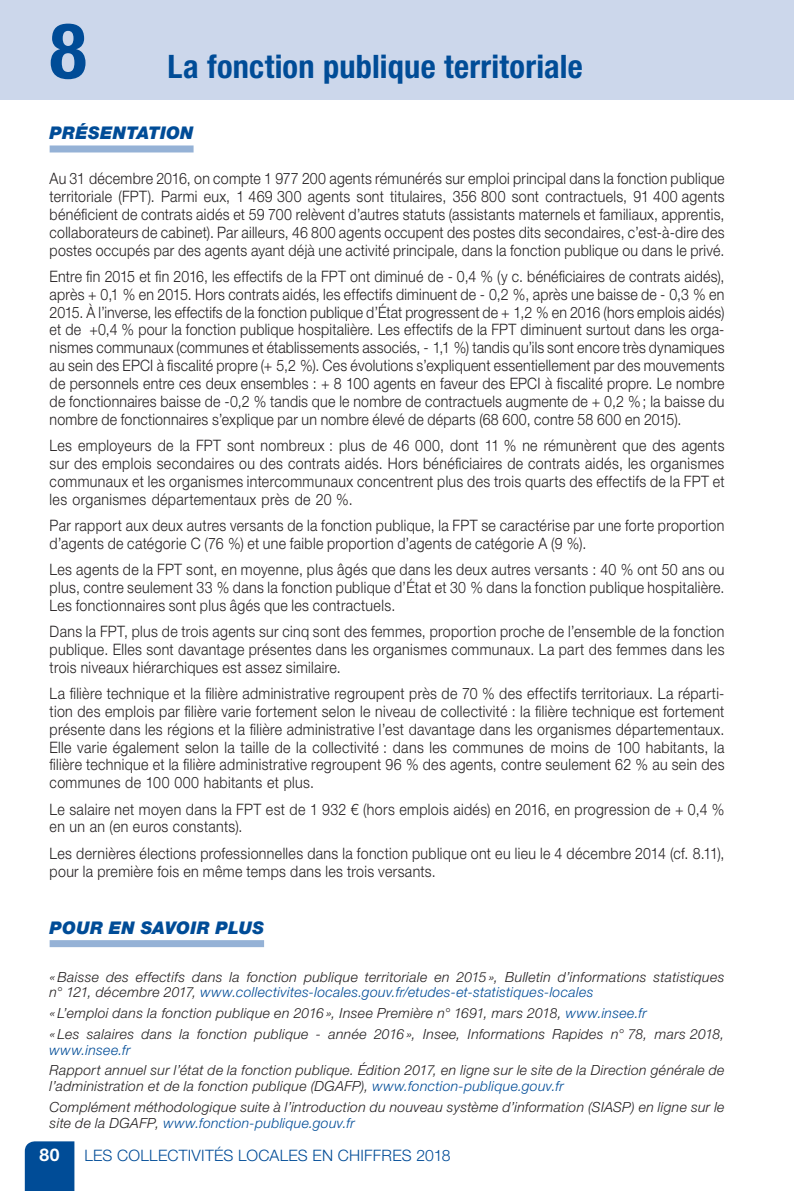
<style>
.page{position:relative;width:794px;height:1191px;background:#fff}
.page>*{position:absolute;margin:0;border:0;box-sizing:border-box;transform-origin:0 0}
.t1{font:700 condensed 77px "Helvetica Neue LT Std";color:#004c97}
.t2{font:700 condensed 32.38px "Helvetica Neue LT Std";letter-spacing:.005em;color:#004c97}
.t3{font:italic 900 17.5px "Helvetica Neue LT Std";letter-spacing:.015em;color:#004c97}
.t4{font:700 17.5px "Helvetica Neue LT Std";color:#fff}
.t5{font:300 15.75px/17.8px "Helvetica Neue LT Std";letter-spacing:.025em;color:#231f20;text-align:justify;scale:.9 1}
.t6{font:300 15.75px "Helvetica Neue LT Std";letter-spacing:.015em;color:#004c97}
.t7{font:italic 300 14px/15.8px "Helvetica Neue LT Std";letter-spacing:.025em;color:#231f20}
.t8{font:italic 300 14px "Helvetica Neue LT Std";letter-spacing:.03em;color:#004c97}
.s1{color:#004c97}
</style>
<div class="page">
<div style="left:0;top:0;width:794px;height:99px;background:#ccd7eb"></div>
<div style="left:25px;top:1141px;width:49px;height:50px;background:#004c97"></div>
<div style="left:50px;top:145px;width:144px;height:7px;background:#95b2d6"></div>
<div style="left:50px;top:940px;width:214px;height:7px;background:#95b2d6"></div>
<h1 class="t1" style="left:50px;top:4px;width:38px">8</h1>
<h2 class="t2" style="left:167px;top:47px;width:417px">La fonction publique territoriale</h2>
<p class="t3" style="left:50px;top:122px;width:145px">PRÉSENTATION</p>
<p class="t5" style="left:50px;top:169px;width:751px">Au 31 décembre 2016, on compte 1 977 200 agents rémunérés sur emploi principal dans la fonction publique territoriale (FPT). Parmi eux, 1 469 300 agents sont titulaires, 356 800 sont contractuels, 91 400 agents bénéficient de contrats aidés et 59 700 relèvent d’autres statuts (assistants maternels et familiaux, apprentis, collaborateurs de cabinet). Par ailleurs, 46 800 agents occupent des postes dits secondaires, c’est-à-dire des postes occupés par des agents ayant déjà une activité principale, dans la fonction publique ou dans le privé.</p>
<p class="t5" style="left:50px;top:267px;width:751px">Entre fin 2015 et fin 2016, les effectifs de la FPT ont diminué de - 0,4 % (y c. bénéficiaires de contrats aidés), après + 0,1 % en 2015. Hors contrats aidés, les effectifs diminuent de - 0,2 %, après une baisse de - 0,3 % en 2015. À l’inverse, les effectifs de la fonction publique d’État progressent de + 1,2 % en 2016 (hors emplois aidés) et de +0,4 % pour la fonction publique hospitalière. Les effectifs de la FPT diminuent surtout dans les orga&shy;nismes communaux (communes et établissements associés, - 1,1 %) tandis qu’ils sont encore très dynamiques au sein des EPCI à fiscalité propre (+ 5,2 %). Ces évolutions s’expliquent essentiellement par des mouvements de personnels entre ces deux ensembles : + 8 100 agents en faveur des EPCI à fiscalité propre. Le nombre de fonctionnaires baisse de -0,2 % tandis que le nombre de contractuels augmente de + 0,2 %; la baisse du nombre de fonctionnaires s’explique par un nombre élevé de départs (68 600, contre 58 600 en 2015).</p>
<p class="t5" style="left:50px;top:436px;width:751px">Les employeurs de la FPT sont nombreux : plus de 46 000, dont 11 % ne rémunèrent que des agents sur des emplois secondaires ou des contrats aidés. Hors bénéficiaires de contrats aidés, les organismes communaux et les organismes intercommunaux concentrent plus des trois quarts des effectifs de la FPT et les organismes départementaux près de 20 %.</p>
<p class="t5" style="left:50px;top:516px;width:751px">Par rapport aux deux autres versants de la fonction publique, la FPT se caractérise par une forte proportion d’agents de catégorie C (76 %) et une faible proportion d’agents de catégorie A (9 %).</p>
<p class="t5" style="left:50px;top:560px;width:751px">Les agents de la FPT sont, en moyenne, plus âgés que dans les deux autres versants : 40 % ont 50 ans ou plus, contre seulement 33 % dans la fonction publique d’État et 30 % dans la fonction publique hospitalière.<br>Les fonctionnaires sont plus âgés que les contractuels.</p>
<p class="t5" style="left:50px;top:622px;width:751px">Dans la FPT, plus de trois agents sur cinq sont des femmes, proportion proche de l’ensemble de la fonction publique. Elles sont davantage présentes dans les organismes communaux. La part des femmes dans les trois niveaux hiérarchiques est assez similaire.</p>
<p class="t5" style="left:50px;top:684px;width:751px">La filière technique et la filière administrative regroupent près de 70 % des effectifs territoriaux. La réparti&shy;tion des emplois par filière varie fortement selon le niveau de collectivité : la filière technique est fortement présente dans les régions et la filière administrative l’est davantage dans les organismes départementaux.<br>Elle varie également selon la taille de la collectivité : dans les communes de moins de 100 habitants, la filière technique et la filière administrative regroupent 96 % des agents, contre seulement 62 % au sein des communes de 100 000 habitants et plus.</p>
<p class="t5" style="left:50px;top:799px;width:751px">Le salaire net moyen dans la FPT est de 1 932 € (hors emplois aidés) en 2016, en progression de + 0,4 % en un an (en euros constants).</p>
<p class="t5" style="left:50px;top:844px;width:751px">Les dernières élections professionnelles dans la fonction publique ont eu lieu le 4 décembre 2014 (cf. 8.11), pour la première fois en même temps dans les trois versants.</p>
<p class="t3" style="left:50px;top:916px;width:216px">POUR EN SAVOIR PLUS</p>
<p class="t7" style="left:50px;top:968px;width:676px">«Baisse des effectifs dans la fonction publique territoriale en 2015 », Bulletin d’informations statistiques n° 121, décembre 2017, <span class="s1">www.collectivites-locales.gouv.fr/etudes-et-statistiques-locales</span></p>
<p class="t7" style="left:50px;top:1002px;width:676px;line-height:20.7px">« L’emploi dans la fonction publique en 2016 », Insee Première n° 1691, mars 2018, <span class="s1">www.insee.fr<br></span>« Les salaires dans la fonction publique - année 2016 », Insee, Informations Rapides n° 78, mars 2018,</p>
<p class="t8" style="left:50px;top:1041px;width:83px">www.insee.fr</p>
<p class="t7" style="left:50px;top:1062px;width:676px">Rapport annuel sur l’état de la fonction publique. Édition 2017, en ligne sur le site de la Direction générale de l’administration et de la fonction publique (DGAFP), <span class="s1">www.fonction-publique.gouv.fr</span></p>
<p class="t7" style="left:50px;top:1098px;width:676px">Complément méthodologique suite à l’introduction du nouveau système d’information (SIASP) en ligne sur le site de la DGAFP, <span class="s1">www.fonction-publique.gouv.fr</span></p>
<p class="t4" style="left:40px;top:1144px;width:21px">80</p>
<p class="t6" style="left:84px;top:1146px;width:368px">LES COLLECTIVITÉS LOCALES EN CHIFFRES 2018</p>
</div>
